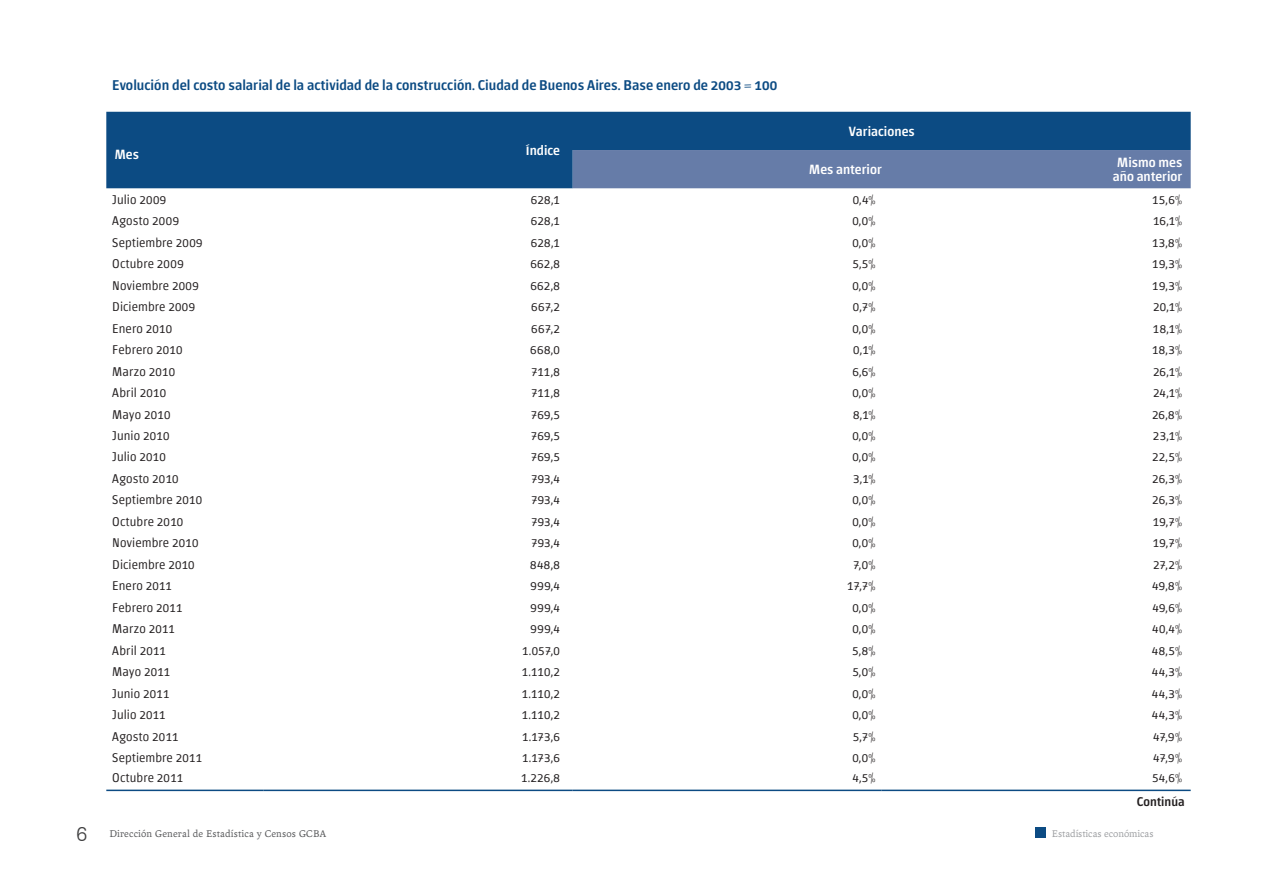
<style>
.page{position:relative;width:1263px;height:893px;background:#fff}
.page>*{position:absolute;margin:0;border:0;box-sizing:border-box;transform-origin:0 0}
.Titulos{font:500 14.25px "Chaco";letter-spacing:.005em;color:#0c4b83}
.Cabezal{font:500 13.5px "Chaco";letter-spacing:.005em;color:#fff}
.Datos{font:300 12.75px "Chaco";letter-spacing:.02em;color:#231f20}
.Datos-2{font:500 12.75px "Chaco";letter-spacing:.005em;color:#231f20}
.t1{font:10.5px "Andralis ND Os F";letter-spacing:.02em;color:#57585a}
.t2{font:10.5px "Andralis ND Os F";color:#9d9fa2}
.s1{font-family:"Zurich BT";font-weight:300;font-size:19.5px;color:#3e3e3f}
</style>
<div class="page">
<div style="left:1035px;top:827px;width:11px;height:11px;background:#0c4b83"></div>
<div style="left:106px;top:112px;width:1085px;height:76px;background:#0c4b83"></div>
<div style="left:573px;top:150px;width:618px;height:38px;background:#667ca8"></div>
<hr style="left:106px;top:790px;width:158px;height:1px;background:#0c4b83">
<hr style="left:264px;top:790px;width:309px;height:1px;background:#0c4b83">
<hr style="left:573px;top:790px;width:309px;height:1px;background:#0c4b83">
<hr style="left:882px;top:790px;width:309px;height:1px;background:#0c4b83">
<p class="Titulos" style="left:112px;top:79px;width:666px">Evolución del costo salarial de la actividad de la construcción. Ciudad de Buenos Aires. Base enero de 2003 = 100</p>
<p class="Cabezal" style="left:115px;top:149px;width:26px">Mes</p>
<p class="Cabezal" style="left:526px;top:144px;width:36px">Índice</p>
<p class="Cabezal" style="left:849px;top:125px;width:68px">Variaciones</p>
<p class="Cabezal" style="left:809px;top:163px;width:74px">Mes anterior</p>
<p class="Cabezal" style="left:1117px;top:157px;width:66px">Mismo mes</p>
<p class="Cabezal" style="left:1113px;top:170px;width:71px">año anterior</p>
<p class="Datos" style="left:112px;top:194px;width:55px">Julio 2009</p>
<p class="Datos" style="left:531px;top:194px;width:31px">628,1</p>
<p class="Datos" style="left:853px;top:194px;width:25px">0,4%</p>
<p class="Datos" style="left:1152px;top:194px;width:31px">15,6%</p>
<p class="Datos" style="left:112px;top:215px;width:68px">Agosto 2009</p>
<p class="Datos" style="left:531px;top:215px;width:31px">628,1</p>
<p class="Datos" style="left:852px;top:215px;width:25px">0,0%</p>
<p class="Datos" style="left:1153px;top:215px;width:31px">16,1%</p>
<p class="Datos" style="left:112px;top:237px;width:92px">Septiembre 2009</p>
<p class="Datos" style="left:531px;top:237px;width:31px">628,1</p>
<p class="Datos" style="left:852px;top:237px;width:25px">0,0%</p>
<p class="Datos" style="left:1152px;top:237px;width:32px">13,8%</p>
<p class="Datos" style="left:112px;top:258px;width:73px">Octubre 2009</p>
<p class="Datos" style="left:530px;top:258px;width:31px">662,8</p>
<p class="Datos" style="left:852px;top:258px;width:25px">5,5%</p>
<p class="Datos" style="left:1152px;top:258px;width:31px">19,3%</p>
<p class="Datos" style="left:112px;top:279px;width:88px">Noviembre 2009</p>
<p class="Datos" style="left:530px;top:279px;width:31px">662,8</p>
<p class="Datos" style="left:852px;top:279px;width:25px">0,0%</p>
<p class="Datos" style="left:1152px;top:279px;width:31px">19,3%</p>
<p class="Datos" style="left:112px;top:301px;width:84px">Diciembre 2009</p>
<p class="Datos" style="left:531px;top:301px;width:30px">667,2</p>
<p class="Datos" style="left:853px;top:301px;width:24px">0,7%</p>
<p class="Datos" style="left:1153px;top:301px;width:31px">20,1%</p>
<p class="Datos" style="left:112px;top:322px;width:61px">Enero 2010</p>
<p class="Datos" style="left:531px;top:322px;width:30px">667,2</p>
<p class="Datos" style="left:852px;top:322px;width:25px">0,0%</p>
<p class="Datos" style="left:1153px;top:322px;width:31px">18,1%</p>
<p class="Datos" style="left:112px;top:344px;width:72px">Febrero 2010</p>
<p class="Datos" style="left:530px;top:344px;width:31px">668,0</p>
<p class="Datos" style="left:853px;top:344px;width:24px">0,1%</p>
<p class="Datos" style="left:1152px;top:344px;width:32px">18,3%</p>
<p class="Datos" style="left:112px;top:365px;width:64px">Marzo 2010</p>
<p class="Datos" style="left:531px;top:365px;width:30px">711,8</p>
<p class="Datos" style="left:852px;top:365px;width:25px">6,6%</p>
<p class="Datos" style="left:1153px;top:365px;width:31px">26,1%</p>
<p class="Datos" style="left:112px;top:387px;width:55px">Abril 2010</p>
<p class="Datos" style="left:531px;top:387px;width:30px">711,8</p>
<p class="Datos" style="left:852px;top:387px;width:25px">0,0%</p>
<p class="Datos" style="left:1153px;top:387px;width:30px">24,1%</p>
<p class="Datos" style="left:112px;top:408px;width:60px">Mayo 2010</p>
<p class="Datos" style="left:531px;top:408px;width:31px">769,5</p>
<p class="Datos" style="left:853px;top:408px;width:24px">8,1%</p>
<p class="Datos" style="left:1152px;top:408px;width:32px">26,8%</p>
<p class="Datos" style="left:112px;top:430px;width:59px">Junio 2010</p>
<p class="Datos" style="left:531px;top:430px;width:31px">769,5</p>
<p class="Datos" style="left:852px;top:430px;width:25px">0,0%</p>
<p class="Datos" style="left:1153px;top:430px;width:31px">23,1%</p>
<p class="Datos" style="left:112px;top:451px;width:55px">Julio 2010</p>
<p class="Datos" style="left:531px;top:451px;width:31px">769,5</p>
<p class="Datos" style="left:852px;top:451px;width:25px">0,0%</p>
<p class="Datos" style="left:1152px;top:451px;width:32px">22,5%</p>
<p class="Datos" style="left:112px;top:473px;width:68px">Agosto 2010</p>
<p class="Datos" style="left:531px;top:473px;width:30px">793,4</p>
<p class="Datos" style="left:853px;top:473px;width:24px">3,1%</p>
<p class="Datos" style="left:1152px;top:473px;width:32px">26,3%</p>
<p class="Datos" style="left:112px;top:494px;width:91px">Septiembre 2010</p>
<p class="Datos" style="left:531px;top:494px;width:30px">793,4</p>
<p class="Datos" style="left:852px;top:494px;width:25px">0,0%</p>
<p class="Datos" style="left:1152px;top:494px;width:32px">26,3%</p>
<p class="Datos" style="left:112px;top:516px;width:72px">Octubre 2010</p>
<p class="Datos" style="left:531px;top:516px;width:30px">793,4</p>
<p class="Datos" style="left:852px;top:516px;width:25px">0,0%</p>
<p class="Datos" style="left:1153px;top:516px;width:31px">19,7%</p>
<p class="Datos" style="left:112px;top:537px;width:88px">Noviembre 2010</p>
<p class="Datos" style="left:531px;top:537px;width:30px">793,4</p>
<p class="Datos" style="left:852px;top:537px;width:25px">0,0%</p>
<p class="Datos" style="left:1153px;top:537px;width:31px">19,7%</p>
<p class="Datos" style="left:112px;top:559px;width:84px">Diciembre 2010</p>
<p class="Datos" style="left:530px;top:559px;width:31px">848,8</p>
<p class="Datos" style="left:853px;top:559px;width:24px">7,0%</p>
<p class="Datos" style="left:1153px;top:559px;width:31px">27,2%</p>
<p class="Datos" style="left:112px;top:580px;width:61px">Enero 2011</p>
<p class="Datos" style="left:531px;top:580px;width:31px">999,4</p>
<p class="Datos" style="left:847px;top:580px;width:30px">17,7%</p>
<p class="Datos" style="left:1152px;top:580px;width:31px">49,8%</p>
<p class="Datos" style="left:112px;top:602px;width:72px">Febrero 2011</p>
<p class="Datos" style="left:531px;top:602px;width:31px">999,4</p>
<p class="Datos" style="left:852px;top:602px;width:25px">0,0%</p>
<p class="Datos" style="left:1152px;top:602px;width:31px">49,6%</p>
<p class="Datos" style="left:112px;top:623px;width:64px">Marzo 2011</p>
<p class="Datos" style="left:531px;top:623px;width:31px">999,4</p>
<p class="Datos" style="left:852px;top:623px;width:25px">0,0%</p>
<p class="Datos" style="left:1152px;top:623px;width:31px">40,4%</p>
<p class="Datos" style="left:112px;top:645px;width:55px">Abril 2011</p>
<p class="Datos" style="left:522px;top:645px;width:39px">1.057,0</p>
<p class="Datos" style="left:852px;top:645px;width:25px">5,8%</p>
<p class="Datos" style="left:1152px;top:645px;width:32px">48,5%</p>
<p class="Datos" style="left:112px;top:666px;width:59px">Mayo 2011</p>
<p class="Datos" style="left:522px;top:666px;width:40px">1.110,2</p>
<p class="Datos" style="left:852px;top:666px;width:25px">5,0%</p>
<p class="Datos" style="left:1152px;top:666px;width:32px">44,3%</p>
<p class="Datos" style="left:112px;top:687px;width:59px">Junio 2011</p>
<p class="Datos" style="left:522px;top:687px;width:40px">1.110,2</p>
<p class="Datos" style="left:852px;top:687px;width:25px">0,0%</p>
<p class="Datos" style="left:1152px;top:687px;width:32px">44,3%</p>
<p class="Datos" style="left:112px;top:709px;width:55px">Julio 2011</p>
<p class="Datos" style="left:522px;top:709px;width:40px">1.110,2</p>
<p class="Datos" style="left:852px;top:709px;width:25px">0,0%</p>
<p class="Datos" style="left:1152px;top:709px;width:32px">44,3%</p>
<p class="Datos" style="left:112px;top:730px;width:68px">Agosto 2011</p>
<p class="Datos" style="left:522px;top:730px;width:39px">1.173,6</p>
<p class="Datos" style="left:853px;top:730px;width:24px">5,7%</p>
<p class="Datos" style="left:1153px;top:730px;width:31px">47,9%</p>
<p class="Datos" style="left:112px;top:752px;width:91px">Septiembre 2011</p>
<p class="Datos" style="left:522px;top:752px;width:39px">1.173,6</p>
<p class="Datos" style="left:852px;top:752px;width:25px">0,0%</p>
<p class="Datos" style="left:1153px;top:752px;width:31px">47,9%</p>
<p class="Datos" style="left:112px;top:772px;width:72px">Octubre 2011</p>
<p class="Datos" style="left:521px;top:772px;width:40px">1.226,8</p>
<p class="Datos" style="left:852px;top:772px;width:25px">4,5%</p>
<p class="Datos" style="left:1152px;top:772px;width:32px">54,6%</p>
<p class="Datos-2" style="left:1137px;top:796px;width:49px">Continúa</p>
<p class="t1" style="left:77px;top:828px;width:251px"><span class="s1">6</span> Dirección General de Estadística y Censos GCBA</p>
<p class="t2" style="left:1052px;top:828px;width:103px">Estadísticas económicas</p>
</div>
